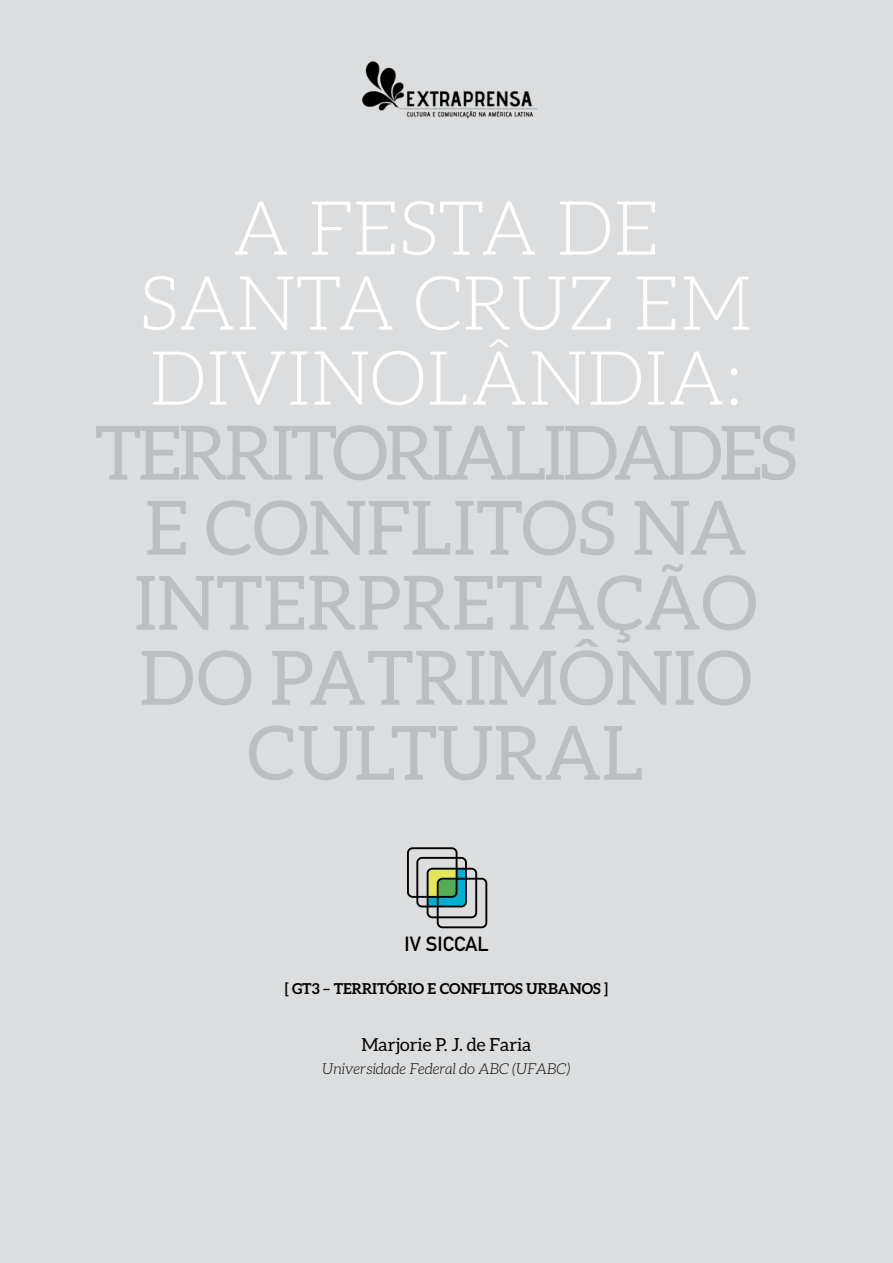
<style>
.page{position:relative;width:893px;height:1263px;background:#dcddde}
.page>*{position:absolute;margin:0;border:0;box-sizing:border-box;transform-origin:0 0}
.t1{font:75px/75px "Aleo";color:#bcbec0;text-align:center}
.t2{font:300 75px/75px "Aleo";color:#fff;text-align:center}
.t3{font:700 20.25px "DIN Alternate";color:#000}
.t4{font:18px "Aleo";color:#000}
.t5{font:700 15px "Aleo";color:#000}
.t6{font:italic 300 15px "Aleo";color:#000}
</style>
<div class="page">
<img style="left:361px;top:61px;width:177px;height:58px">
<div style="left:427px;top:868px;width:50px;height:50px;border:2px solid #000;border-radius:5px"></div>
<div style="left:416px;top:857px;width:51px;height:50px;border:2px solid #000;border-radius:5px"></div>
<svg style="left:427px;top:868px;width:39px;height:39px"></svg>
<div style="left:437px;top:878px;width:50px;height:50px;border:2px solid #000;border-radius:5px"></div>
<div style="left:407px;top:847px;width:50px;height:51px;border:2px solid #000;border-radius:5px"></div>
<p class="t2" style="left:140px;top:191px;width:614px">A FESTA DE<br>SANTA CRUZ EM<br>DIVINOLÂNDIA:</p>
<p class="t1" style="left:94px;top:414px;width:704px">TERRITORIALIDADES<br>E CONFLITOS NA<br>INTERPRETAÇÃO<br>DO PATRIMÔNIO<br>CULTURAL</p>
<p class="t3" style="left:405px;top:928px;width:86px">IV SICCAL</p>
<p class="t5" style="left:285px;top:980px;width:324px">[ GT3 – TERRITÓRIO E CONFLITOS URBANOS ]</p>
<p class="t4" style="left:361px;top:1035px;width:172px">Marjorie P. J. de Faria</p>
<p class="t6" style="left:322px;top:1060px;width:250px">Universidade Federal do ABC (UFABC)</p>
</div>
